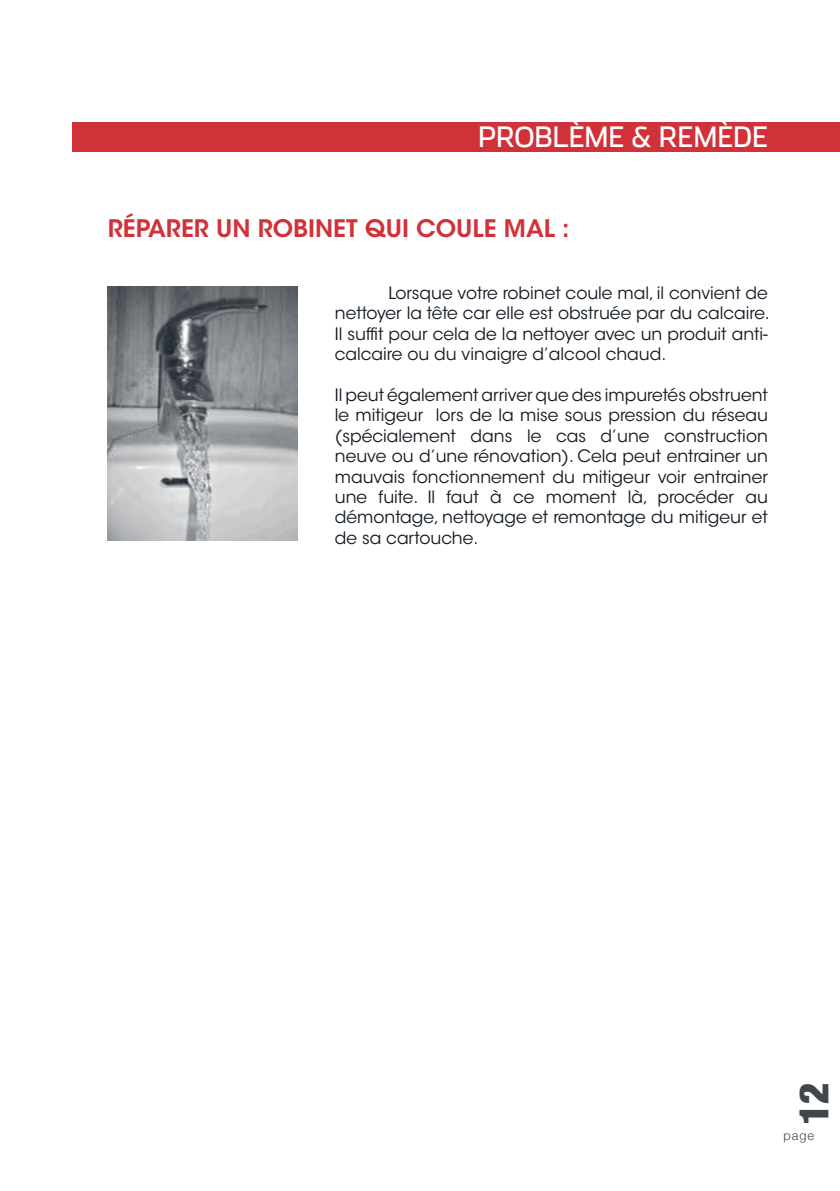
<style>
.page{position:relative;width:840px;height:1191px;background:#fff}
.page>*{position:absolute;margin:0;border:0;box-sizing:border-box;transform-origin:0 0}
.t1{font:900 condensed 41px "Helvetica Neue";color:#41464c}
.t2{font:28px "Stainless";color:#fff}
.t3{font:600 24px "ITC Avant Garde Std";color:#d13239}
.t4{font:17px/20.4px "ITC Avant Garde Std";color:#111820;text-align:justify}
.t5{font:300 12.8px "Helvetica Neue";color:#41464c}
</style>
<div class="page">
<div style="left:72px;top:122px;width:767px;height:29px;background:#d13239"></div>
<img style="left:108px;top:286px;width:190px;height:254px">
<h2 class="t2" style="left:478px;top:120px;width:291px">PROBLÈME &amp; REMÈDE</h2>
<h3 class="t3" style="left:108px;top:213px;width:463px">RÉPARER UN ROBINET QUI COULE MAL :</h3>
<p class="t4" style="left:334px;top:283px;width:436px;text-indent:53px">Lorsque votre robinet coule mal, il convient de nettoyer la tête car elle est obstruée par du calcaire.<br>Il suffit pour cela de la nettoyer avec un produit anti&shy;calcaire ou du vinaigre d’alcool chaud.</p>
<p class="t4" style="left:334px;top:385px;width:434px">Il peut également arriver que des impuretés obstruent le mitigeur lors de la mise sous pression du réseau (spécialement dans le cas d’une construction neuve ou d’une rénovation). Cela peut entrainer un mauvais fonctionnement du mitigeur voir entrainer une fuite. Il faut à ce moment là, procéder au démontage, nettoyage et remontage du mitigeur et de sa cartouche.</p>
<h1 class="t1" style="left:779px;top:1125px;width:44px;rotate:-90deg">12</h1>
<p class="t5" style="left:783px;top:1125px;width:32px">page</p>
</div>
